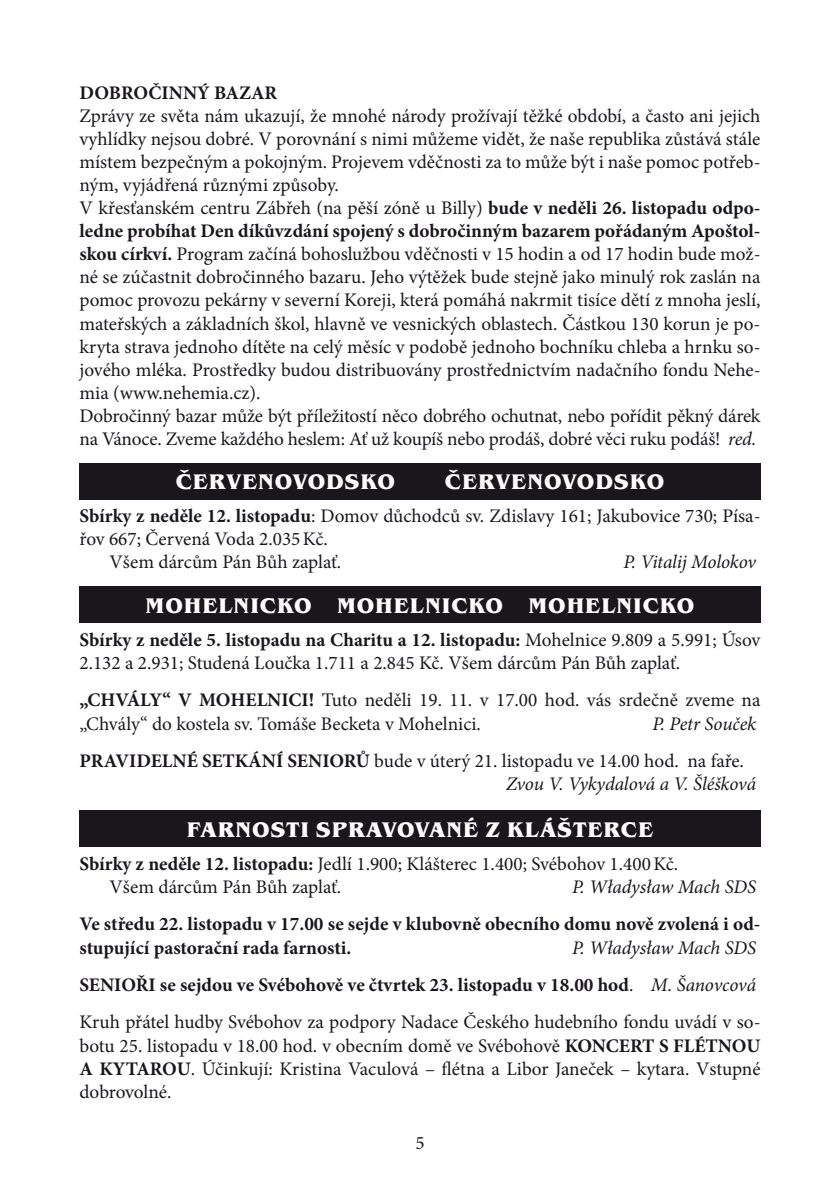
<style>
.page{position:relative;width:840px;height:1191px;background:#fff}
.page>*{position:absolute;margin:0;border:0;box-sizing:border-box;transform-origin:0 0}
.t1{font:700 21.8px "Benguiat Itc TOT";letter-spacing:.045em;color:#fff}
.t2{font:19.2px/23px "Minion Pro";letter-spacing:-.005em;color:#1a171c}
.t3{font:700 19.2px/23px "Minion Pro";color:#1a171c}
.t4{font:italic 19.2px "Minion Pro";letter-spacing:-.01em;color:#1a171c}
.t5{font:19px "Minion Pro";color:#1a171c}
.s1{font-weight:700}
.s2{font-style:italic}
</style>
<div class="page">
<div style="left:79px;top:463px;width:681px;height:36px;background:#1a171c"></div>
<div style="left:79px;top:586px;width:681px;height:37px;background:#1a171c"></div>
<div style="left:79px;top:810px;width:681px;height:37px;background:#1a171c"></div>
<p class="t3" style="left:79px;top:81px;width:15px">DOB</p>
<p class="t3" style="left:121px;top:81px;width:53px">ROČINN</p>
<p class="t3" style="left:197px;top:81px;width:81px">Ý BAZAR</p>
<p class="t2" style="left:79px;top:104px;width:682px">Zprávy ze světa nám ukazují, že mnohé národy prožívají těžké období, a často ani jejich vyhlídky nejsou dobré. V porovnání s nimi můžeme vidět, že naše republika zůstává stále místem bezpečným a pokojným. Projevem vděčnosti za to může být i naše pomoc potřeb&shy;ným, vyjádřená různými způsoby.<br>V křesťanském centru Zábřeh (na pěší zóně u Billy) <span class="s1">bude v neděli 26. listopadu odpo&shy;ledne probíhat Den díkůvzdání spojený s dobročinným bazarem pořádaným Apoštol&shy;skou církví.</span> Program začíná bohoslužbou vděčnosti v 15 hodin a od 17 hodin bude mož&shy;né se zúčastnit dobročinného bazaru. Jeho výtěžek bude stejně jako minulý rok zaslán na pomoc provozu pekárny v severní Koreji, která pomáhá nakrmit tisíce dětí z mnoha jeslí, mateřských a základních škol, hlavně ve vesnických oblastech. Částkou 130 korun je po&shy;kryta strava jednoho dítěte na celý měsíc v podobě jednoho bochníku chleba a hrnku so&shy;jového mléka. Prostředky budou distribuovány prostřednictvím nadačního fondu Nehe&shy;mia (www.nehemia.cz).<br>Dobročinný bazar může být příležitostí něco dobrého ochutnat, nebo pořídit pěkný dárek na Vánoce. Zveme každého heslem: Ať už koupíš nebo prodáš, dobré věci ruku podáš! <span class="s2">red.</span></p>
<p class="t1" style="left:176px;top:469px;width:221px">ČERVENOVODSKO</p>
<p class="t1" style="left:444px;top:469px;width:221px">ČERVENOVODSKO</p>
<p class="t2" style="left:79px;top:505px;width:682px"><span class="s1">Sbírky z neděle 12. listopadu</span>: Domov důchodců sv. Zdislavy 161; Jakubovice 730; Písa-</p>
<p class="t2" style="left:79px;top:528px;width:250px">řov 667; Červená Voda 2.035Kč.</p>
<p class="t2" style="left:109px;top:551px;width:233px">Všem dárcům Pán Bůh zaplať.</p>
<p class="t4" style="left:623px;top:549px;width:134px">P. Vitalij Molokov</p>
<p class="t1" style="left:145px;top:593px;width:550px">MOHELNICKO MOHELNICKO MOHELNICKO</p>
<p class="t2" style="left:79px;top:628px;width:682px"><span class="s1">Sbírky z neděle 5. listopadu na Charitu a 12. listopadu:</span> Mohelnice 9.809 a 5.991; Úsov<br>2.132 a 2.931; Studená Loučka 1.711 a 2.845 Kč. Všem dárcům Pán Bůh zaplať.</p>
<p class="t3" style="left:79px;top:688px;width:113px">„CHVÁLY“ VMO</p>
<p class="t3" style="left:230px;top:688px;width:27px">HELNI</p>
<p class="t2" style="left:79px;top:689px;width:682px;text-indent:209px"><span class="s1">CI!</span> Tuto neděli 19. 11. v 17.00 hod. vás srdečně zveme na „Chvály“ do kostela sv. Tomáše Becketa v Mohelnici.</p>
<p class="t4" style="left:652px;top:710px;width:105px">P. Petr Souček</p>
<p class="t3" style="left:79px;top:749px;width:49px">PRAVIDELN</p>
<p class="t3" style="left:187px;top:749px;width:123px">É SETKÁNÍ SENIO</p>
<p class="t2" style="left:506px;top:749px;width:251px;text-indent:-162px"><span class="s1">RŮ</span> bude v úterý 21. listopadu ve 14.00 hod. na faře.<br><span class="s2">Zvou V. Vykydalová a V. Šléšková</span></p>
<p class="t1" style="left:187px;top:817px;width:467px">FARNOSTI SPRAVOVANÉ Z KLÁŠTERCE</p>
<p class="t2" style="left:109px;top:852px;width:570px;text-indent:-30px"><span class="s1">Sbírky z neděle 12. listopadu:</span> Jedlí 1.900; Klášterec 1.400; Svébohov 1.400Kč.<br>Všem dárcům Pán Bůh zaplať.</p>
<p class="t4" style="left:571px;top:873px;width:185px">P. Władysław Mach SDS</p>
<p class="t3" style="left:79px;top:912px;width:682px">Ve středu 22. listopadu v 17.00 se sejde v klubovně obecního domu nově zvolená i od&shy;stupující pastorační rada farnosti.</p>
<p class="t4" style="left:571px;top:934px;width:185px">P. Władysław Mach SDS</p>
<p class="t2" style="left:79px;top:966px;width:682px;line-height:37.4px;text-align:right"><span class="s1">ŘI se sejdou ve Svébohově ve čtvrtek 23. listopadu v 18.00 hod</span>. <span class="s2">M. Šanovcová<br></span>Kruh přátel hudby Svébohov za podpory Nadace Českého hudebního fondu uvádí v so-</p>
<p class="t2" style="left:79px;top:1034px;width:682px;text-align:justify">botu 25. listopadu v 18.00 hod. v obecním domě ve Svébohově <span class="s1">KONCERT S FLÉTNOU A KYTAROU</span>. Účinkují: Kristina Vaculová – flétna a Libor Janeček – kytara. Vstupné dobrovolné.</p>
<p class="t3" style="left:79px;top:973px;width:22px">SENIO</p>
<p class="t5" style="left:415px;top:1130px;width:11px">5</p>
</div>
